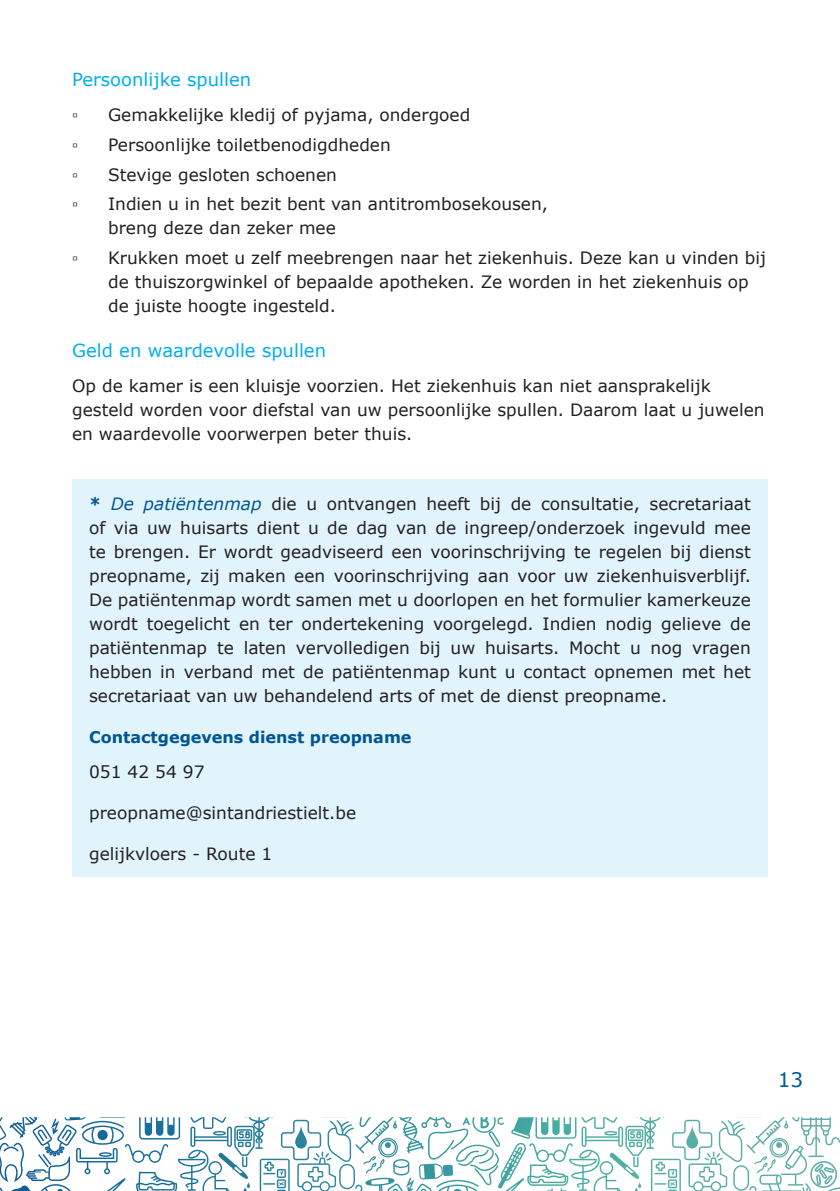
<style>
.page{position:relative;width:840px;height:1191px;background:#fff}
.page>*{position:absolute;margin:0;border:0;box-sizing:border-box;transform-origin:0 0}
.t1{font:20px "Verdana";color:#005595}
.tussentitel_---_enter_2{font:18px "Verdana";color:#00aeef}
.tekst_met_enter_4{font:17px/24px "Verdana";color:#231f20}
.tekst_met_enter_6{font:17px/24px "Verdana";color:#231f20}
.opsomming_na_tussentitel_---_enter_2{font:700 16px "Verdana";color:#005595}
.s1{font-weight:700;color:#005595}
.s2{font-style:italic;color:#005595}
</style>
<div class="page">
<svg style="left:0;top:1117px;width:839px;height:74px"></svg>
<div style="left:72px;top:479px;width:695px;height:398px;background:#e1f4fc"></div>
<p class="tussentitel_---_enter_2" style="left:72px;top:67px;width:181px">Persoonlijke spullen</p>
<p class="tekst_met_enter_4" style="left:72px;top:103px;width:8px">▫</p>
<p class="tekst_met_enter_4" style="left:108px;top:103px;width:363px">Gemakkelijke kledij of pyjama, ondergoed</p>
<p class="tekst_met_enter_4" style="left:72px;top:132px;width:8px">▫</p>
<p class="tekst_met_enter_4" style="left:108px;top:132px;width:284px">Persoonlijke toiletbenodigdheden</p>
<p class="tekst_met_enter_4" style="left:72px;top:162px;width:8px">▫</p>
<p class="tekst_met_enter_4" style="left:108px;top:162px;width:230px">Stevige gesloten schoenen</p>
<p class="tekst_met_enter_4" style="left:72px;top:192px;width:8px">▫</p>
<p class="tekst_met_enter_4" style="left:108px;top:192px;width:441px">Indien u in het bezit bent van antitrombosekousen, breng deze dan zeker mee</p>
<p class="tekst_met_enter_4" style="left:72px;top:245px;width:8px">▫</p>
<p class="tekst_met_enter_4" style="left:108px;top:245px;width:659px">Krukken moet u zelf meebrengen naar het ziekenhuis. Deze kan u vinden bij de thuiszorgwinkel of bepaalde apotheken. Ze worden in het ziekenhuis op de juiste hoogte ingesteld.</p>
<p class="tussentitel_---_enter_2" style="left:72px;top:338px;width:255px">Geld en waardevolle spullen</p>
<p class="tekst_met_enter_6" style="left:72px;top:373px;width:693px">Op de kamer is een kluisje voorzien. Het ziekenhuis kan niet aansprakelijk gesteld worden voor diefstal van uw persoonlijke spullen. Daarom laat u juwelen en waardevolle voorwerpen beter thuis.</p>
<p class="tekst_met_enter_4" style="left:89px;top:491px;width:663px;text-align:justify"><span class="s1">*</span> <span class="s2">De patiëntenmap</span> die u ontvangen heeft bij de consultatie, secretariaat of via uw huisarts dient u de dag van de ingreep/onderzoek ingevuld mee te brengen. Er wordt geadviseerd een voorinschrijving te regelen bij dienst preopname, zij maken een voorinschrijving aan voor uw ziekenhuisverblijf.<br>De patiëntenmap wordt samen met u doorlopen en het formulier kamerkeuze wordt toegelicht en ter ondertekening voorgelegd. Indien nodig gelieve de patiëntenmap te laten vervolledigen bij uw huisarts. Mocht u nog vragen hebben in verband met de patiëntenmap kunt u contact opnemen met het secretariaat van uw behandelend arts of met de dienst preopname.</p>
<p class="opsomming_na_tussentitel_---_enter_2" style="left:89px;top:725px;width:324px">Contactgegevens dienst preopname</p>
<p class="tekst_met_enter_4" style="left:89px;top:759px;width:117px">051 42 54 97</p>
<p class="tekst_met_enter_4" style="left:89px;top:800px;width:268px">preopname@sintandriestielt.be</p>
<p class="tekst_met_enter_4" style="left:89px;top:841px;width:185px">gelijkvloers - Route 1</p>
<p class="t1" style="left:777px;top:1066px;width:27px">13</p>
</div>
